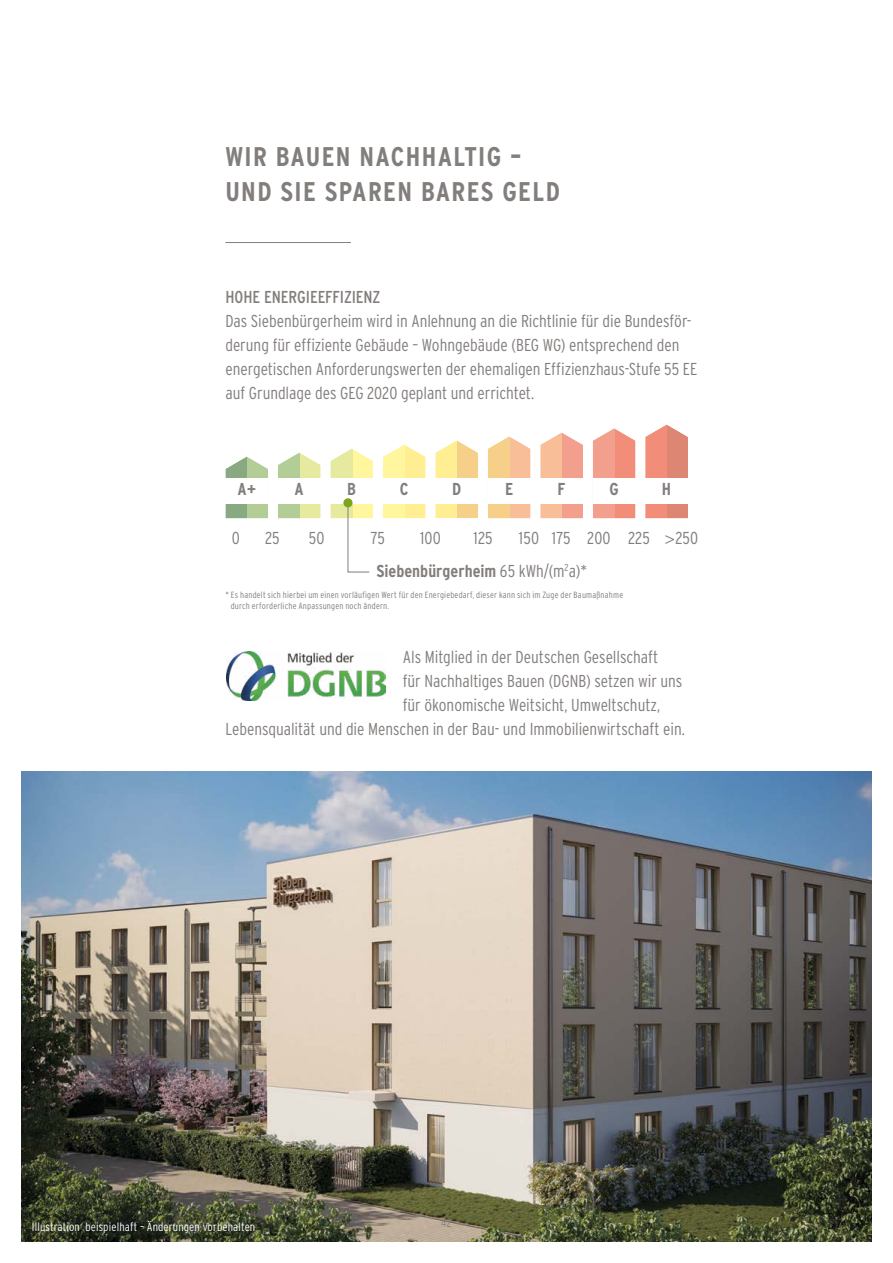
<style>
.page{position:relative;width:893px;height:1263px;background:#fff}
.page>*{position:absolute;margin:0;border:0;box-sizing:border-box;transform-origin:0 0}
.t1{font:700 condensed 27px/34.5px "Interstate";letter-spacing:.05em;color:#827e7c}
.t2{font:300 17.25px/24px "Interstate Condensed";letter-spacing:-.005em;color:#827e7c}
.t3{font:700 condensed 17.25px "Interstate";color:#827e7c}
.t4{font:17.25px "Interstate Condensed";letter-spacing:-.005em;color:#827e7c}
.t5{font:300 12px "Interstate Condensed";letter-spacing:.01em;color:#fff}
.t6{font:300 12px "Interstate Condensed";color:#827e7c}
.t7{font:300 9px/10.8px "Interstate Condensed";letter-spacing:.025em;color:#827e7c}
.s1{font-family:"Helvetica"}
.s2{font-family:"Interstate Condensed";font-weight:300;font-stretch:normal}
</style>
<div class="page">
<img style="left:21px;top:771px;width:851px;height:471px">
<svg style="left:645px;top:424px;width:43px;height:94px;background:#ea9786"></svg>
<svg style="left:593px;top:428px;width:42px;height:90px;background:#f3a291"></svg>
<svg style="left:540px;top:432px;width:43px;height:86px;background:#f6b9a1"></svg>
<svg style="left:488px;top:436px;width:43px;height:82px;background:#f8cfa0"></svg>
<svg style="left:435px;top:440px;width:43px;height:78px;background:#fbe49f"></svg>
<svg style="left:383px;top:444px;width:43px;height:74px"></svg>
<svg style="left:278px;top:452px;width:43px;height:66px"></svg>
<svg style="left:225px;top:456px;width:43px;height:62px"></svg>
<div style="left:225px;top:478px;width:43px;height:25px;background:#fff"></div>
<div style="left:278px;top:478px;width:43px;height:25px;background:#fff"></div>
<div style="left:383px;top:478px;width:43px;height:25px;background:#fff"></div>
<div style="left:435px;top:478px;width:43px;height:25px;background:#fff"></div>
<div style="left:488px;top:478px;width:43px;height:25px;background:#fff"></div>
<div style="left:540px;top:478px;width:43px;height:25px;background:#fff"></div>
<div style="left:593px;top:478px;width:42px;height:25px;background:#fff"></div>
<div style="left:645px;top:478px;width:43px;height:25px;background:#fff"></div>
<svg style="left:330px;top:448px;width:43px;height:125px"></svg>
<div style="left:343px;top:498px;width:10px;height:9px;background:#7da519;border-radius:50%"></div>
<img style="left:227px;top:651px;width:159px;height:49px">
<hr style="left:225px;top:242px;width:126px;height:1px;background:#827e7c">
<h1 class="t1" style="left:225px;top:140px;width:336px">WIR BAUEN NACHHALTIG –<br>UND SIE SPAREN BARES GELD</h1>
<p class="t4" style="left:225px;top:289px;width:157px">HOHE ENERGIEEFFIZIENZ</p>
<p class="t2" style="left:225px;top:309px;width:473px">Das Siebenbürgerheim wird in Anlehnung an die Richtlinie für die Bundesför&shy;derung für effiziente Gebäude – Wohngebäude (BEG WG) entsprechend den energetischen Anforderungswerten der ehemaligen Effizienzhaus-Stufe 55 EE auf Grundlage des GEG 2020 geplant und errichtet.</p>
<p class="t3" style="left:295px;top:480px;width:11px">A</p>
<p class="t3" style="left:347px;top:480px;width:10px">B</p>
<p class="t3" style="left:400px;top:480px;width:10px">C</p>
<p class="t3" style="left:452px;top:480px;width:11px">D</p>
<p class="t3" style="left:505px;top:480px;width:10px">E</p>
<p class="t3" style="left:558px;top:480px;width:10px">F</p>
<p class="t3" style="left:609px;top:480px;width:11px">G</p>
<p class="t3" style="left:662px;top:480px;width:11px">H</p>
<p class="t3" style="left:238px;top:480px;width:20px">A+</p>
<p class="t2" style="left:232px;top:526px;width:10px">0</p>
<p class="t2" style="left:265px;top:526px;width:16px">25</p>
<p class="t2" style="left:309px;top:526px;width:17px">50</p>
<p class="t2" style="left:371px;top:526px;width:16px">75</p>
<p class="t2" style="left:420px;top:526px;width:22px">100</p>
<p class="t2" style="left:474px;top:526px;width:20px">125</p>
<p class="t2" style="left:519px;top:526px;width:181px">150 175 200 225 <span class="s1">&gt;</span>250</p>
<p class="t3" style="left:376px;top:562px;width:212px">Siebenbürgerheim <span class="s2">65 kWh/(m</span><sup>2</sup><span class="s2">a)*</span></p>
<p class="t7" style="left:231px;top:590px;width:394px;text-indent:-5px">* Es handelt sich hierbei um einen vorläufigen Wert für den Energiebedarf, dieser kann sich im Zuge der Baumaßnahme durch erforderliche Anpassungen noch ändern.</p>
<p class="t2" style="left:403px;top:645px;width:257px">Als Mitglied in der Deutschen Gesellschaft</p>
<p class="t2" style="left:403px;top:669px;width:281px">für Nachhaltiges Bauen (DGNB) setzen wir uns</p>
<p class="t2" style="left:403px;top:693px;width:259px">für ökonomische Weitsicht, Umweltschutz,</p>
<p class="t2" style="left:225px;top:717px;width:461px">Lebensqualität und die Menschen in der Bau- und Immobilienwirtschaft ein.</p>
<p class="t5" style="left:32px;top:1221px;width:225px">Illustration beispielhaft – Änderungen vorbehalten</p>
<p class="t6" style="left:441px;top:1217px;width:12px">42</p>
</div>
